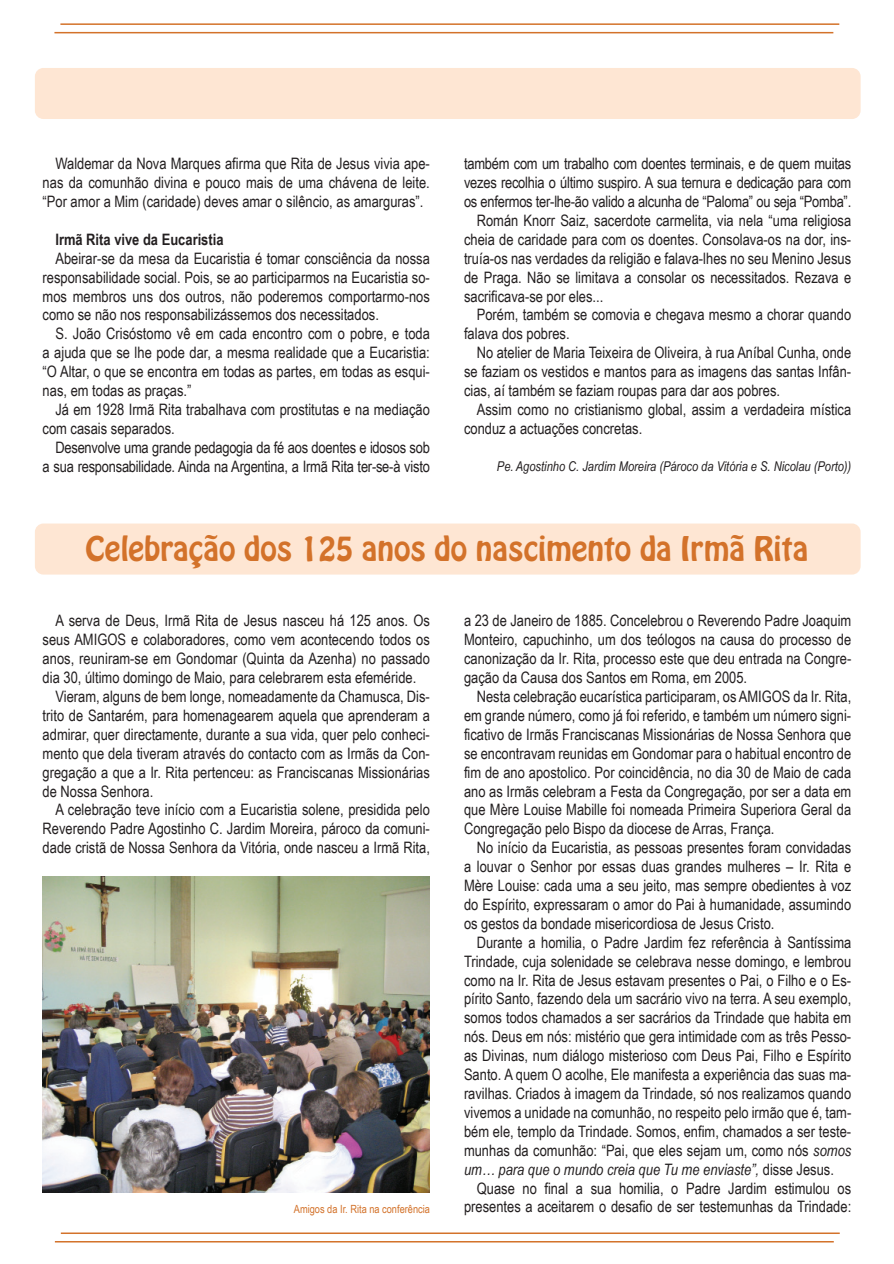
<style>
.page{position:relative;width:894px;height:1264px;background:#fff}
.page>*{position:absolute;margin:0;border:0;box-sizing:border-box;transform-origin:0 0}
.t1{font:30px "Hobo Std";color:#d3722a}
.t2{font:15.75px/18.9px "Arial Narrow";color:#231f20;text-align:justify}
.t3{font:700 15.75px "Arial Narrow";color:#231f20}
.t4{font:italic 13.5px "Arial Narrow";color:#231f20}
.t5{font:11.25px "Arial Narrow";color:#d3722a}
.s1{font-style:italic}
</style>
<div class="page">
<div style="left:35px;top:68px;width:825px;height:51px;background:#fee6d3;border-radius:9px"></div>
<hr style="left:54px;top:32px;width:779px;height:1px;background:#d3722a">
<hr style="left:60px;top:23px;width:778px;height:2px;background:#d3722a">
<hr style="left:55px;top:1241px;width:778px;height:1px;background:#d3722a">
<hr style="left:61px;top:1232px;width:778px;height:2px;background:#d3722a">
<div style="left:35px;top:523px;width:825px;height:51px;background:#fee6d3;border-radius:9px"></div>
<img style="left:43px;top:876px;width:387px;height:316px">
<p class="t2" style="left:43px;top:154px;width:388px;text-indent:13px">Waldemar da Nova Marques afirma que Rita de Jesus vivia ape&shy;nas da comunhão divina e pouco mais de uma chávena de leite. “Por amor a Mim (caridade) deves amar o silêncio, as amarguras”.</p>
<p class="t3" style="left:55px;top:230px;width:169px">Irmã Rita vive da Eucaristia</p>
<p class="t2" style="left:43px;top:248px;width:388px;text-indent:13px">Abeirar-se da mesa da Eucaristia é tomar consciência da nossa responsabilidade social. Pois, se ao participarmos na Eucaristia so&shy;mos membros uns dos outros, não poderemos comportarmo-nos como se não nos responsabilizássemos dos necessitados.</p>
<p class="t2" style="left:43px;top:324px;width:388px;text-indent:13px">S. João Crisóstomo vê em cada encontro com o pobre, e toda a ajuda que se lhe pode dar, a mesma realidade que a Eucaristia: “O Altar, o que se encontra em todas as partes, em todas as esqui&shy;nas, em todas as praças.”</p>
<p class="t2" style="left:43px;top:400px;width:388px;text-indent:13px">Já em 1928 Irmã Rita trabalhava com prostitutas e na mediação com casais separados.</p>
<p class="t2" style="left:43px;top:437px;width:388px;text-align:right">Desenvolve uma grande pedagogia da fé aos doentes e idosos sob<br>a sua responsabilidade. Ainda na Argentina, a Irmã Rita ter-se-à visto</p>
<p class="t2" style="left:464px;top:154px;width:388px">também com um trabalho com doentes terminais, e de quem muitas</p>
<p class="t2" style="left:464px;top:173px;width:388px">vezes recolhia o último suspiro. A sua ternura e dedicação para com</p>
<p class="t2" style="left:464px;top:192px;width:388px">os enfermos ter-lhe-ão valido a alcunha de “Paloma” ou seja “Pomba”.</p>
<p class="t2" style="left:476px;top:211px;width:376px">Román Knorr Saiz, sacerdote carmelita, via nela “uma religiosa</p>
<p class="t2" style="left:464px;top:230px;width:388px">cheia de caridade para com os doentes. Consolava-os na dor, ins-</p>
<p class="t2" style="left:464px;top:248px;width:388px">truía-os nas verdades da religião e falava-lhes no seu Menino Jesus</p>
<p class="t2" style="left:464px;top:267px;width:388px">de Praga. Não se limitava a consolar os necessitados. Rezava e</p>
<p class="t2" style="left:464px;top:286px;width:141px">sacrificava-se por eles...</p>
<p class="t2" style="left:476px;top:305px;width:376px">Porém, também se comovia e chegava mesmo a chorar quando</p>
<p class="t2" style="left:464px;top:324px;width:107px">falava dos pobres.</p>
<p class="t2" style="left:476px;top:343px;width:376px">No atelier de Maria Teixeira de Oliveira, à rua Aníbal Cunha, onde</p>
<p class="t2" style="left:464px;top:362px;width:388px">se faziam os vestidos e mantos para as imagens das santas Infân-</p>
<p class="t2" style="left:464px;top:381px;width:317px">cias, aí também se faziam roupas para dar aos pobres.</p>
<p class="t2" style="left:476px;top:400px;width:376px">Assim como no cristianismo global, assim a verdadeira mística</p>
<p class="t2" style="left:464px;top:419px;width:180px">conduz a actuações concretas.</p>
<p class="t4" style="left:496px;top:458px;width:356px">Pe. Agostinho C. Jardim Moreira (Pároco da Vitória e S. Nicolau (Porto))</p>
<h1 class="t1" style="left:86px;top:533px;width:724px">Celebração dos 125 anos do nascimento da Irmã Rita</h1>
<p class="t2" style="left:55px;top:611px;width:376px">A serva de Deus, Irmã Rita de Jesus nasceu há 125 anos. Os</p>
<p class="t2" style="left:43px;top:630px;width:388px">seus AMIGOS e colaboradores, como vem acontecendo todos os</p>
<p class="t2" style="left:43px;top:649px;width:388px">anos, reuniram-se em Gondomar (Quinta da Azenha) no passado</p>
<p class="t2" style="left:43px;top:668px;width:375px">dia 30, último domingo de Maio, para celebrarem esta efeméride.</p>
<p class="t2" style="left:55px;top:687px;width:376px">Vieram, alguns de bem longe, nomeadamente da Chamusca, Dis-</p>
<p class="t2" style="left:43px;top:705px;width:388px">trito de Santarém, para homenagearem aquela que aprenderam a</p>
<p class="t2" style="left:43px;top:724px;width:388px">admirar, quer directamente, durante a sua vida, quer pelo conheci-</p>
<p class="t2" style="left:43px;top:743px;width:388px">mento que dela tiveram através do contacto com as Irmãs da Con-</p>
<p class="t2" style="left:43px;top:762px;width:388px">gregação a que a Ir. Rita pertenceu: as Franciscanas Missionárias</p>
<p class="t2" style="left:43px;top:781px;width:112px">de Nossa Senhora.</p>
<p class="t2" style="left:55px;top:800px;width:376px">A celebração teve início com a Eucaristia solene, presidida pelo</p>
<p class="t2" style="left:43px;top:819px;width:388px">Reverendo Padre Agostinho C. Jardim Moreira, pároco da comuni-</p>
<p class="t2" style="left:43px;top:838px;width:388px">dade cristã de Nossa Senhora da Vitória, onde nasceu a Irmã Rita,</p>
<p class="t2" style="left:464px;top:611px;width:388px">a 23 de Janeiro de 1885. Concelebrou o Reverendo Padre Joaquim Monteiro, capuchinho, um dos teólogos na causa do processo de canonização da Ir. Rita, processo este que deu entrada na Congre&shy;gação da Causa dos Santos em Roma, em 2005.</p>
<p class="t2" style="left:464px;top:687px;width:388px;text-indent:13px">Nesta celebração eucarística participaram, os AMIGOS da Ir. Rita, em grande número, como já foi referido, e também um número signi&shy;ficativo de Irmãs Franciscanas Missionárias de Nossa Senhora que se encontravam reunidas em Gondomar para o habitual encontro de fim de ano apostolico. Por coincidência, no dia 30 de Maio de cada ano as Irmãs celebram a Festa da Congregação, por ser a data em que Mère Louise Mabille foi nomeada Primeira Superiora Geral da Congregação pelo Bispo da diocese de Arras, França.</p>
<p class="t2" style="left:464px;top:838px;width:388px;text-indent:13px">No início da Eucaristia, as pessoas presentes foram convidadas a louvar o Senhor por essas duas grandes mulheres – Ir. Rita e Mère Louise: cada uma a seu jeito, mas sempre obedientes à voz do Espírito, expressaram o amor do Pai à humanidade, assumindo os gestos da bondade misericordiosa de Jesus Cristo.</p>
<p class="t2" style="left:464px;top:932px;width:388px;text-indent:13px">Durante a homilia, o Padre Jardim fez referência à Santíssima Trindade, cuja solenidade se celebrava nesse domingo, e lembrou como na Ir. Rita de Jesus estavam presentes o Pai, o Filho e o Es&shy;pírito Santo, fazendo dela um sacrário vivo na terra. A seu exemplo, somos todos chamados a ser sacrários da Trindade que habita em nós. Deus em nós: mistério que gera intimidade com as três Pesso&shy;as Divinas, num diálogo misterioso com Deus Pai, Filho e Espírito Santo. A quem O acolhe, Ele manifesta a experiência das suas ma&shy;ravilhas. Criados à imagem da Trindade, só nos realizamos quando vivemos a unidade na comunhão, no respeito pelo irmão que é, tam&shy;bém ele, templo da Trindade. Somos, enfim, chamados a ser teste&shy;munhas da comunhão: “Pai, que eles sejam um, como nós <span class="s1">somos um… para que o mundo creia que Tu me enviaste”,</span> disse Jesus.</p>
<p class="t2" style="left:476px;top:1178px;width:376px">Quase no final a sua homilia, o Padre Jardim estimulou os</p>
<p class="t5" style="left:294px;top:1202px;width:137px">Amigos da Ir. Rita na conferência</p>
<p class="t2" style="left:464px;top:1197px;width:388px">presentes a aceitarem o desafio de ser testemunhas da Trindade:</p>
</div>
